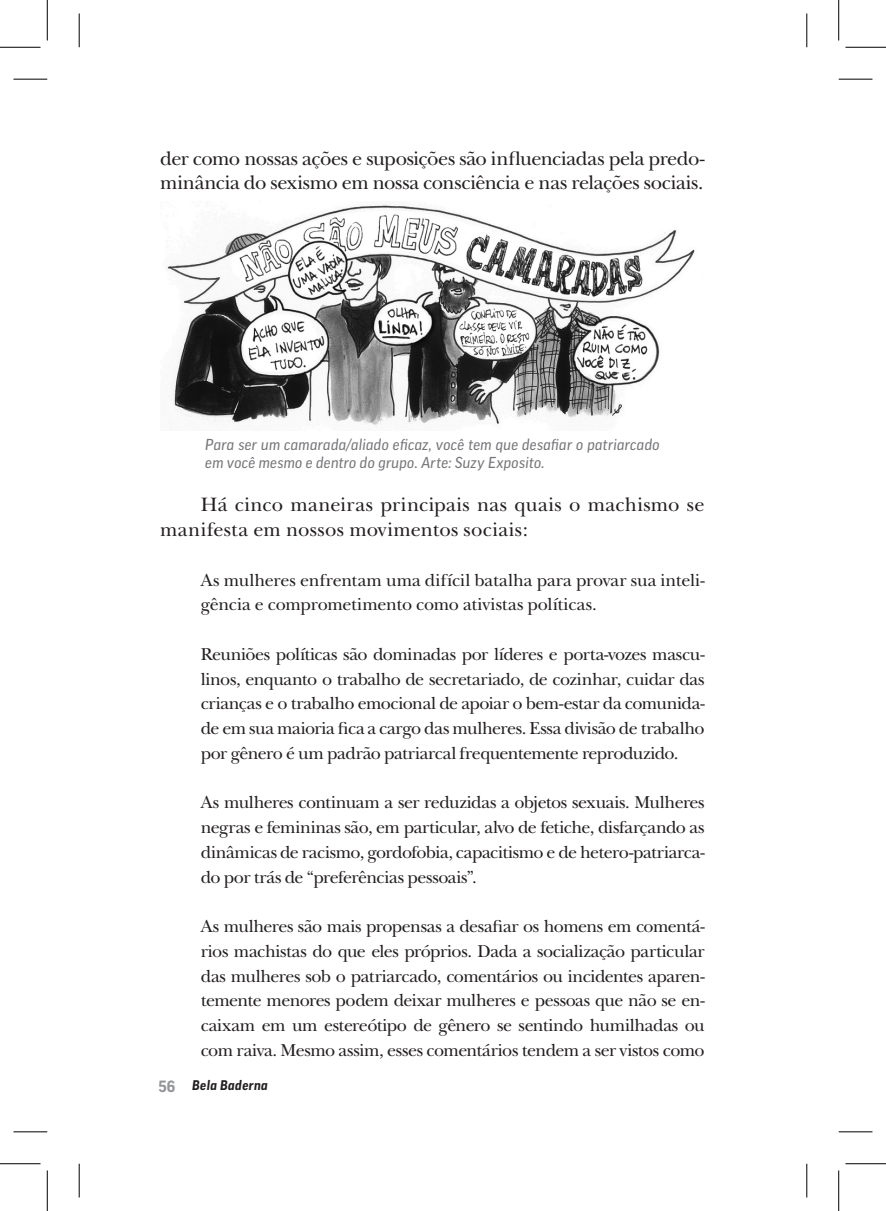
<style>
.page{position:relative;width:886px;height:1211px;background:#fff}
.page>*{position:absolute;margin:0;border:0;box-sizing:border-box;transform-origin:0 0}
.t1{font:20.25px/24.8px "New Baskerville";letter-spacing:-.01em;color:#231f20}
.t2{font:20.25px/24.8px "New Baskerville";letter-spacing:.015em;color:#231f20}
.t3{font:18px/24.8px "New Baskerville";letter-spacing:-.02em;color:#231f20;text-align:justify}
.t4{font:italic 15.3px/18px "Good OT";letter-spacing:.015em;color:#757679}
.t5{font:italic 700 13.5px "Good OT";letter-spacing:.03em;color:#231f20}
.s1{font-style:normal;font-size:15.75px;color:#939598}
</style>
<div class="page">
<img style="left:167px;top:204px;width:528px;height:226px">
<hr style="left:14px;top:79px;width:33px;height:1px;background:#000">
<hr style="left:838px;top:79px;width:34px;height:1px;background:#000">
<hr style="left:14px;top:1131px;width:33px;height:1px;background:#000">
<hr style="left:838px;top:1131px;width:34px;height:1px;background:#000">
<hr style="left:79px;top:14px;width:1px;height:33px;background:#000">
<hr style="left:79px;top:1163px;width:1px;height:34px;background:#000">
<hr style="left:806px;top:14px;width:1px;height:33px;background:#000">
<hr style="left:806px;top:1163px;width:1px;height:34px;background:#000">
<hr style="left:0;top:47px;width:40px;height:1px;background:#000">
<hr style="left:845px;top:47px;width:40px;height:1px;background:#000">
<hr style="left:0;top:1163px;width:40px;height:1px;background:#000">
<hr style="left:845px;top:1163px;width:40px;height:1px;background:#000">
<hr style="left:47px;top:0;width:1px;height:40px;background:#000">
<hr style="left:47px;top:1170px;width:1px;height:41px;background:#000">
<hr style="left:838px;top:0;width:1px;height:40px;background:#000">
<hr style="left:838px;top:1170px;width:1px;height:41px;background:#000">
<p class="t1" style="left:160px;top:146px;width:546px">der como nossas ações e suposições são influenciadas pela predo&shy;minância do sexismo em nossa consciência e nas relações sociais.</p>
<p class="t4" style="left:205px;top:435px;width:456px">Para ser um camarada/aliado eficaz, você tem que desafiar o patriarcado em você mesmo e dentro do grupo. Arte: Suzy Exposito.</p>
<p class="t2" style="left:160px;top:492px;width:546px;text-indent:40px">Há cinco maneiras principais nas quais o machismo se manifesta em nossos movimentos sociais:</p>
<p class="t3" style="left:201px;top:567px;width:505px">As mulheres enfrentam uma difícil batalha para provar sua inteli&shy;gência e comprometimento como ativistas políticas.</p>
<p class="t3" style="left:201px;top:642px;width:505px">Reuniões políticas são dominadas por líderes e porta-vozes mascu&shy;linos, enquanto o trabalho de secretariado, de cozinhar, cuidar das crianças e o trabalho emocional de apoiar o bem-estar da comunida&shy;de em sua maioria fica a cargo das mulheres. Essa divisão de trabalho por gênero é um padrão patriarcal frequentemente reproduzido.</p>
<p class="t3" style="left:201px;top:790px;width:505px">As mulheres continuam a ser reduzidas a objetos sexuais. Mulheres negras e femininas são, em particular, alvo de fetiche, disfarçando as dinâmicas de racismo, gordofobia, capacitismo e de hetero-patriarca&shy;do por trás de “preferências pessoais”.</p>
<p class="t3" style="left:201px;top:914px;width:505px">As mulheres são mais propensas a desafiar os homens em comentá&shy;rios machistas do que eles próprios. Dada a socialização particular das mulheres sob o patriarcado, comentários ou incidentes aparen&shy;temente menores podem deixar mulheres e pessoas que não se en&shy;caixam em um estereótipo de gênero se sentindo humilhadas ou com raiva. Mesmo assim, esses comentários tendem a ser vistos como</p>
<p class="t5" style="left:158px;top:1077px;width:111px"><span class="s1">56</span> Bela Baderna</p>
</div>
